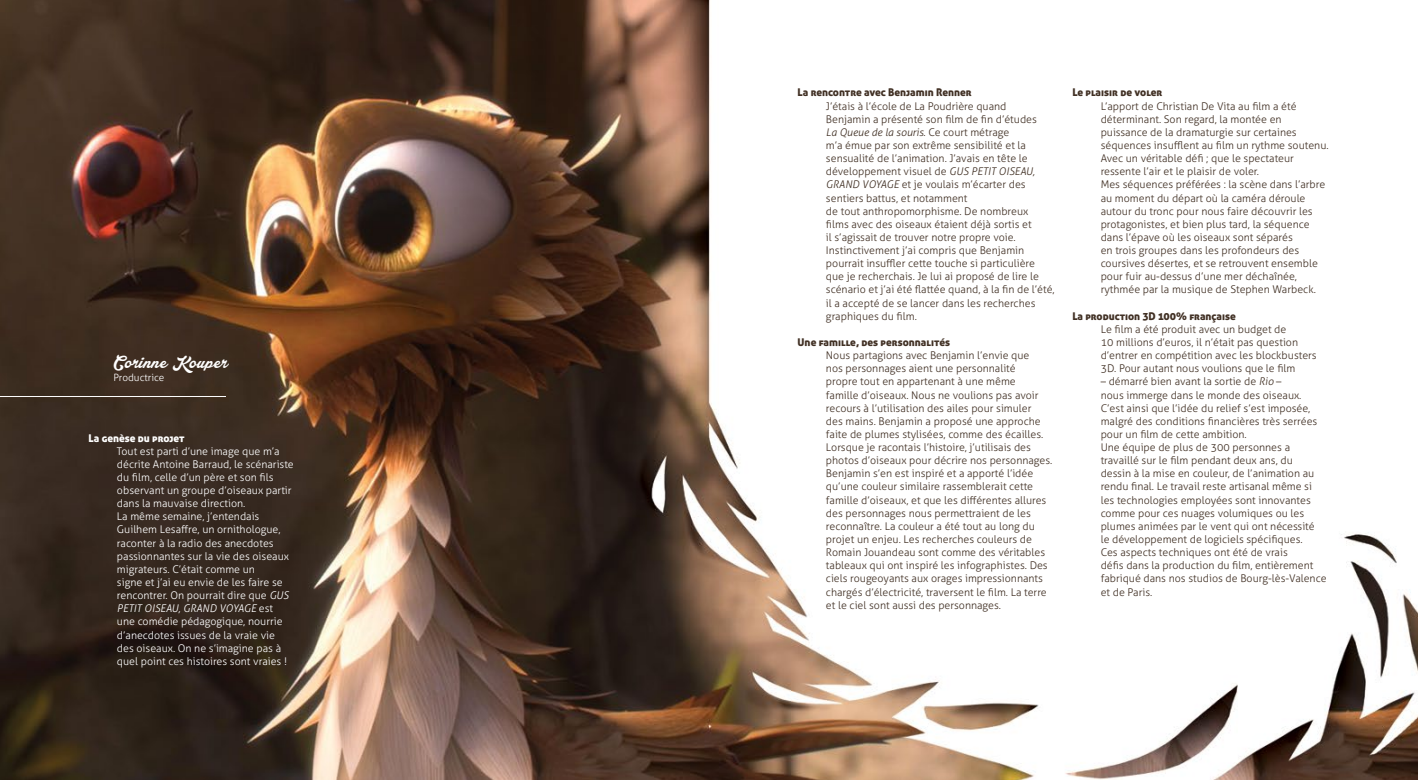
<style>
.page{position:relative;width:1418px;height:780px;background:#fff}
.page>*{position:absolute;margin:0;border:0;box-sizing:border-box;transform-origin:0 0}
.t1{font:18.75px "Lakesight Personal Use Only";color:#fff}
.t2{font:300 10.62px/13.1px "Aller";color:#413024}
.t3{font:300 10.62px/13.1px "Aller";color:#fff}
.t4{font:10.62px "Aller Display";color:#413024}
.t5{font:10.62px "Aller Display";color:#fff}
.t6{font:300 10px "Aller";color:#fff}
.s1{font-style:italic}
</style>
<div class="page">
<img style="left:0;top:0;width:1417px;height:780px">
<hr style="left:0;top:396px;width:226px;height:1px;background:#fff">
<p class="t1" style="left:113px;top:350px;width:116px">Corinne Kouper</p>
<p class="t6" style="left:113px;top:372px;width:52px">Productrice</p>
<p class="t5" style="left:89px;top:431px;width:98px">La genèse du projet</p>
<p class="t3" style="left:117px;top:444px;width:178px">Tout est parti d’une image que m’a décrite Antoine Barraud, le scénariste du film, celle d’un père et son fils observant un groupe d’oiseaux partir dans la mauvaise direction.<br>La même semaine, j’entendais Guilhem Lesaffre, un ornithologue, raconter à la radio des anecdotes passionnantes sur la vie des oiseaux migrateurs. C’était comme un<br>signe et j’ai eu envie de les faire se rencontrer. On pourrait dire que <span class="s1">GUS PETIT OISEAU, GRAND VOYAGE</span> est une comédie pédagogique, nourrie d’anecdotes issues de la vraie vie des oiseaux. On ne s’imagine pas à quel point ces histoires sont vraies !</p>
<p class="t4" style="left:797px;top:86px;width:176px">La rencontre avec Benjamin Renner</p>
<p class="t2" style="left:826px;top:99px;width:212px">J’étais à l’école de La Poudrière quand Benjamin a présenté son film de fin d’études <span class="s1">La Queue de la souris</span>. Ce court métrage<br>m’a émue par son extrême sensibilité et la sensualité de l’animation. J’avais en tête le développement visuel de <span class="s1">GUS PETIT OISEAU, GRAND VOYAGE</span> et je voulais m’écarter des sentiers battus, et notamment<br>de tout anthropomorphisme. De nombreux films avec des oiseaux étaient déjà sortis et il s’agissait de trouver notre propre voie.</p>
<p class="t2" style="left:826px;top:244px;width:230px">Instinctivement j’ai compris que Benjamin pourrait insuffler cette touche si particulière que je recherchais. Je lui ai proposé de lire le scénario et j’ai été flattée quand, à la fin de l’été, il a accepté de se lancer dans les recherches graphiques du film.</p>
<p class="t4" style="left:797px;top:335px;width:154px">Une famille, des personnalités</p>
<p class="t2" style="left:826px;top:349px;width:228px">Nous partagions avec Benjamin l’envie que<br>nos personnages aient une personnalité<br>propre tout en appartenant à une même<br>famille d’oiseaux. Nous ne voulions pas avoir recours à l’utilisation des ailes pour simuler<br>des mains. Benjamin a proposé une approche faite de plumes stylisées, comme des écailles.<br>Lorsque je racontais l’histoire, j’utilisais des photos d’oiseaux pour décrire nos personnages.<br>Benjamin s’en est inspiré et a apporté l’idée qu’une couleur similaire rassemblerait cette famille d’oiseaux, et que les différentes allures des personnages nous permettraient de les reconnaître. La couleur a été tout au long du projet un enjeu. Les recherches couleurs de Romain Jouandeau sont comme des véritables tableaux qui ont inspiré les infographistes. Des ciels rougeoyants aux orages impressionnants chargés d’électricité, traversent le film. La terre et le ciel sont aussi des personnages.</p>
<p class="t4" style="left:1072px;top:86px;width:92px">Le plaisir de voler</p>
<p class="t2" style="left:1100px;top:99px;width:229px">L’apport de Christian De Vita au film a été déterminant. Son regard, la montée en puissance de la dramaturgie sur certaines séquences insufflent au film un rythme soutenu.<br>Avec un véritable défi ; que le spectateur ressente l’air et le plaisir de voler.<br>Mes séquences préférées : la scène dans l’arbre au moment du départ où la caméra déroule autour du tronc pour nous faire découvrir les protagonistes, et bien plus tard, la séquence dans l’épave où les oiseaux sont séparés<br>en trois groupes dans les profondeurs des coursives désertes, et se retrouvent ensemble pour fuir au-dessus d’une mer déchaînée, rythmée par la musique de Stephen Warbeck.</p>
<p class="t4" style="left:1072px;top:309px;width:165px">La production 3D 100% française</p>
<p class="t2" style="left:1100px;top:322px;width:217px">Le film a été produit avec un budget de<br>10 millions d’euros, il n’était pas question d’entrer en compétition avec les blockbusters 3D. Pour autant nous voulions que le film</p>
<p class="t2" style="left:1100px;top:375px;width:227px">– démarré bien avant la sortie de <span class="s1">Rio</span> –<br>nous immerge dans le monde des oiseaux.<br>C’est ainsi que l’idée du relief s’est imposée, malgré des conditions financières très serrées pour un film de cette ambition.<br>Une équipe de plus de 300 personnes a travaillé sur le film pendant deux ans, du<br>dessin à la mise en couleur, de l’animation au rendu final. Le travail reste artisanal même si les technologies employées sont innovantes comme pour ces nuages volumiques ou les plumes animées par le vent qui ont nécessité<br>le développement de logiciels spécifiques.<br>Ces aspects techniques ont été de vrais<br>défis dans la production du film, entièrement fabriqué dans nos studios de Bourg-lès-Valence et de Paris.</p>
</div>
